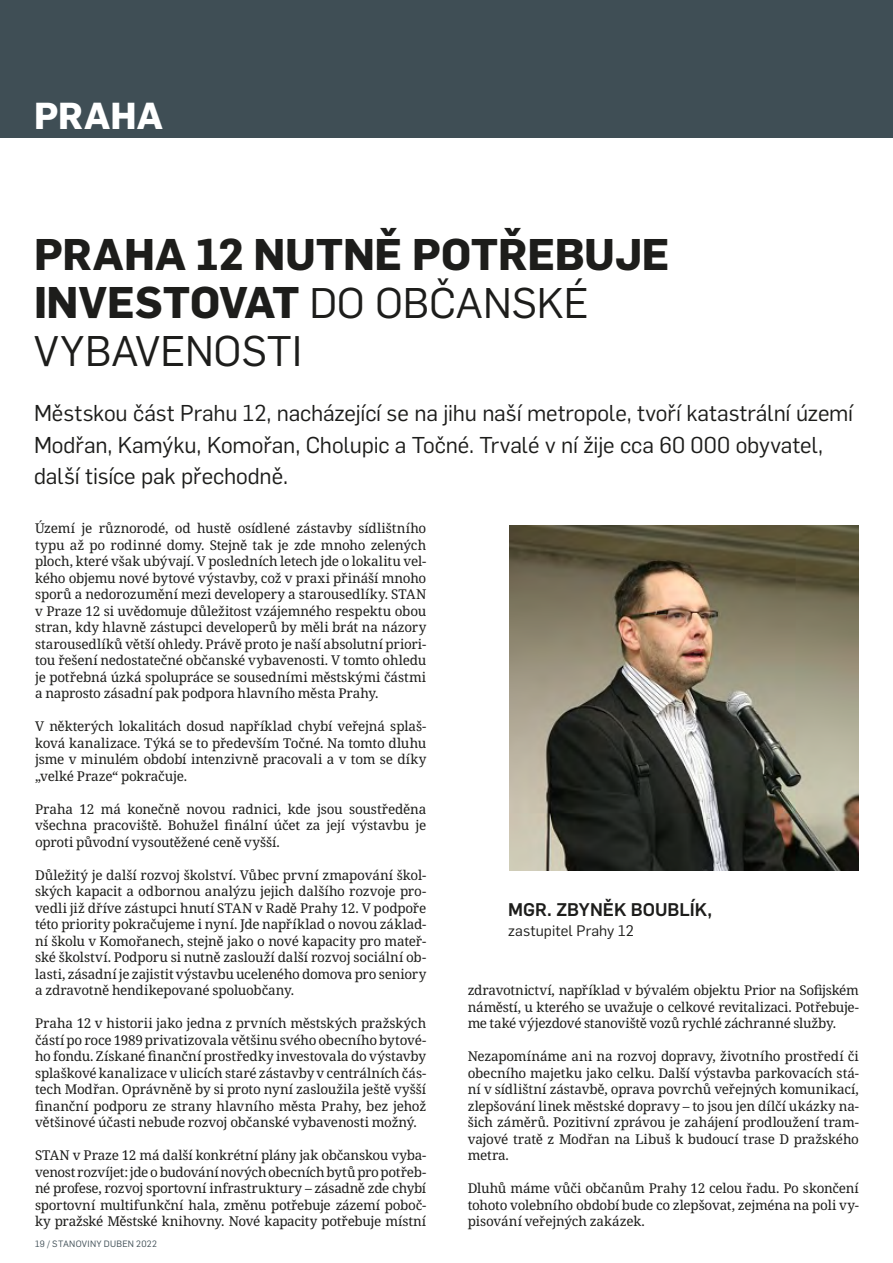
<style>
.page{position:relative;width:893px;height:1263px;background:#fff}
.page>*{position:absolute;margin:0;border:0;box-sizing:border-box;transform-origin:0 0}
.t1{font:700 43.5px/48px "Flama";letter-spacing:-.005em;color:#1d1d1b}
.t2{font:42px "Flama";letter-spacing:.005em;color:#1d1d1b}
.t3{font:700 36.9px "Flama";letter-spacing:.005em;color:#fff}
.t4{font:22.5px/31.5px "Flama";letter-spacing:-.005em;color:#1d1d1b}
.t5{font:500 18px "Flama";color:#1d1d1b}
.t6{font:15px "Flama";letter-spacing:.01em;color:#1d1d1b}
.t7{font:13.5px/16.5px "Noto Serif";letter-spacing:-.015em;color:#1d1d1b;text-align:justify}
.t8{font:9px "Flama";letter-spacing:.03em;color:#3f4e55}
.s1{font-weight:400;font-size:42px}
</style>
<div class="page">
<div style="left:0;top:0;width:893px;height:138px;background:#3f4e55"></div>
<img style="left:509px;top:525px;width:350px;height:345px">
<h3 class="t3" style="left:34px;top:89px;width:130px">PRAHA</h3>
<h1 class="t1" style="left:34px;top:228px;width:637px">PRAHA 12 NUTNĚ POTŘEBUJE<br>INVESTOVAT <span class="s1">DO OBČANSKÉ</span></h1>
<h2 class="t2" style="left:34px;top:322px;width:270px">VYBAVENOSTI</h2>
<h3 class="t4" style="left:34px;top:396px;width:821px">Městskou část Prahu 12, nacházející se na jihu naší metropole, tvoří katastrální území<br>Modřan, Kamýku, Komořan, Cholupic a Točné. Trvalé v ní žije cca 60 000 obyvatel, další tisíce pak přechodně.</h3>
<p class="t7" style="left:35px;top:521px;width:393px">Území je různorodé, od hustě osídlené zástavby sídlištního typu až po rodinné domy. Stejně tak je zde mnoho zelených ploch, které však ubývají. V posledních letech jde o lokalitu vel&shy;kého objemu nové bytové výstavby, což v praxi přináší mnoho sporů a nedorozumění mezi developery a starousedlíky. STAN v Praze 12 si uvědomuje důležitost vzájemného respektu obou stran, kdy hlavně zástupci developerů by měli brát na názory starousedlíků větší ohledy. Právě proto je naší absolutní priori&shy;tou řešení nedostatečné občanské vybavenosti. V tomto ohledu je potřebná úzká spolupráce se sousedními městskými částmi a naprosto zásadní pak podpora hlavního města Prahy.</p>
<p class="t7" style="left:35px;top:719px;width:393px">V některých lokalitách dosud například chybí veřejná splaš&shy;ková kanalizace. Týká se to především Točné. Na tomto dluhu jsme v minulém období intenzivně pracovali a v tom se díky „velké Praze“ pokračuje.</p>
<p class="t7" style="left:35px;top:801px;width:393px">Praha 12 má konečně novou radnici, kde jsou soustředěna všechna pracoviště. Bohužel finální účet za její výstavbu je oproti původní vysoutěžené ceně vyšší.</p>
<p class="t7" style="left:35px;top:867px;width:393px">Důležitý je další rozvoj školství. Vůbec první zmapování škol&shy;ských kapacit a odbornou analýzu jejich dalšího rozvoje pro&shy;vedli již dříve zástupci hnutí STAN v Radě Prahy 12. V podpoře této priority pokračujeme i nyní. Jde například o novou základ&shy;ní školu v Komořanech, stejně jako o nové kapacity pro mateř&shy;ské školství. Podporu si nutně zaslouží další rozvoj sociální ob&shy;lasti, zásadní je zajistit výstavbu uceleného domova pro seniory a zdravotně hendikepované spoluobčany.</p>
<p class="t7" style="left:35px;top:1016px;width:393px">Praha 12 v historii jako jedna z prvních městských pražských částí po roce 1989 privatizovala většinu svého obecního bytové&shy;ho fondu. Získané finanční prostředky investovala do výstavby splaškové kanalizace v ulicích staré zástavby v centrálních čás&shy;tech Modřan. Oprávněně by si proto nyní zasloužila ještě vyšší finanční podporu ze strany hlavního města Prahy, bez jehož většinové účasti nebude rozvoj občanské vybavenosti možný.</p>
<p class="t7" style="left:35px;top:1148px;width:393px">STAN v Praze 12 má další konkrétní plány jak občanskou vyba&shy;venost rozvíjet: jde o budování nových obecních bytů pro potřeb&shy;né profese, rozvoj sportovní infrastruktury – zásadně zde chybí sportovní multifunkční hala, změnu potřebuje zázemí poboč&shy;ky pražské Městské knihovny. Nové kapacity potřebuje místní</p>
<p class="t8" style="left:35px;top:1238px;width:123px">19 / STANOVINY DUBEN 2022</p>
<h3 class="t5" style="left:508px;top:897px;width:205px">MGR. ZBYNĚK BOUBLÍK,</h3>
<p class="t6" style="left:508px;top:920px;width:127px">zastupitel Prahy 12</p>
<p class="t7" style="left:468px;top:982px;width:393px">zdravotnictví, například v bývalém objektu Prior na Sofijském náměstí, u kterého se uvažuje o celkové revitalizaci. Potřebuje&shy;me také výjezdové stanoviště vozů rychlé záchranné služby.</p>
<p class="t7" style="left:468px;top:1048px;width:393px">Nezapomínáme ani na rozvoj dopravy, životního prostředí či obecního majetku jako celku. Další výstavba parkovacích stá&shy;ní v sídlištní zástavbě, oprava povrchů veřejných komunikací, zlepšování linek městské dopravy – to jsou jen dílčí ukázky na&shy;šich záměrů. Pozitivní zprávou je zahájení prodloužení tram&shy;vajové tratě z Modřan na Libuš k budoucí trase D pražského metra.</p>
<p class="t7" style="left:468px;top:1180px;width:393px">Dluhů máme vůči občanům Prahy 12 celou řadu. Po skončení tohoto volebního období bude co zlepšovat, zejména na poli vy&shy;pisování veřejných zakázek.</p>
</div>
